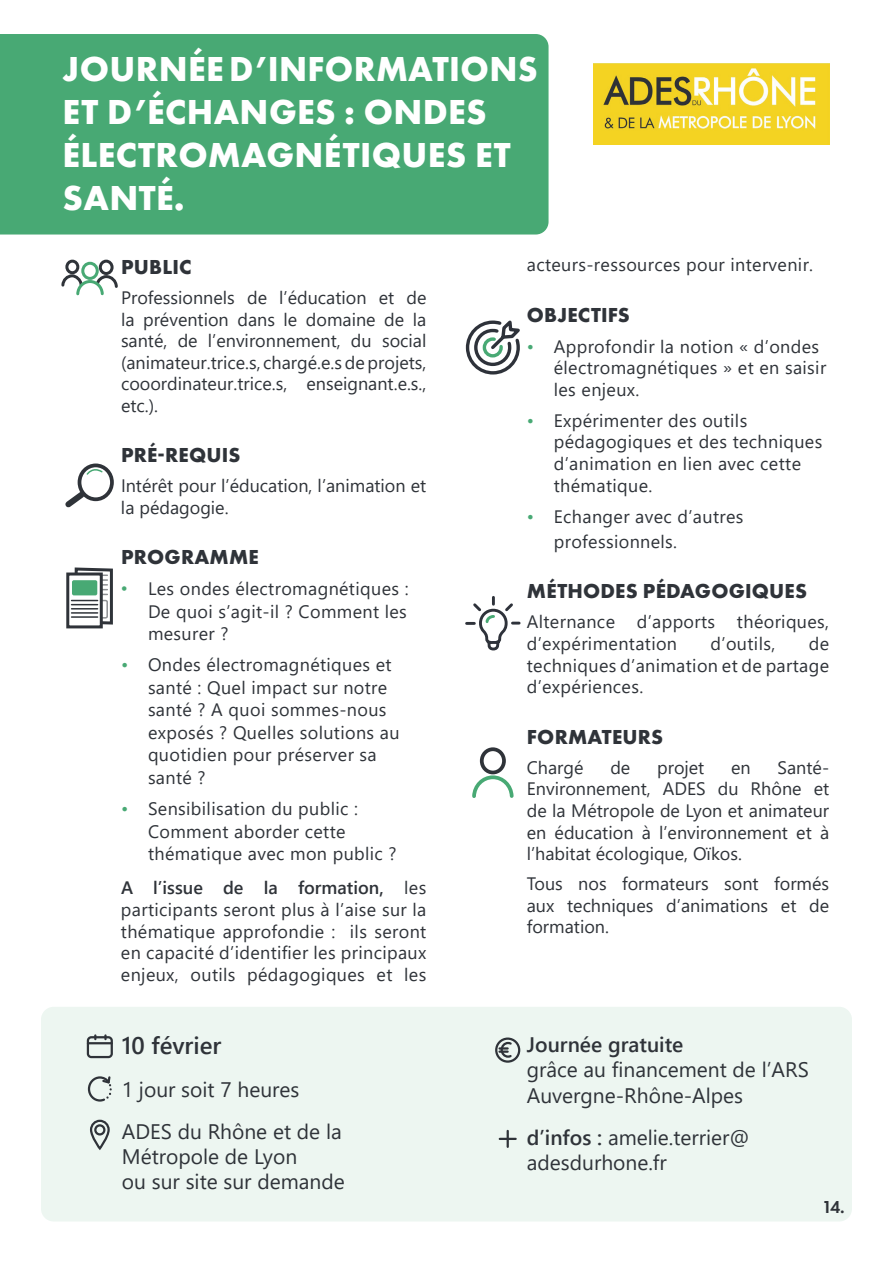
<style>
.page{position:relative;width:893px;height:1263px;background:#fff}
.page>*{position:absolute;margin:0;border:0;box-sizing:border-box;transform-origin:0 0}
.t1{font:700 36px/43.2px "Futura PT";letter-spacing:.01em;color:#fff}
.t2{font:600 24px "Segoe UI";color:#2f3339}
.t3{font:21px/25.2px "Segoe UI";color:#2f3339}
.t4{font:700 21px "Futura PT";letter-spacing:.01em;color:#2f3339}
.t5{font:600 21px "Segoe UI";color:#2f3339}
.t6{font:18px/21.6px "Segoe UI";letter-spacing:.02em;color:#2f3339;text-align:justify}
.t7{font:18px/21.6px "Segoe UI";color:#2f3339}
.t8{font:600 18px "Futura PT";color:#2f3339}
.s1{font-family:"Arial";color:#48a974}
.s2{color:#48a974}
.s3{font-weight:600}
</style>
<div class="page">
<div style="left:0;top:34px;width:549px;height:200px;background:#48a974"></div>
<div style="left:41px;top:1007px;width:811px;height:214px;background:#edf6f1;border-radius:13px"></div>
<img style="left:593px;top:64px;width:236px;height:80px">
<div style="left:480px;top:747px;width:26px;height:27px;border:4px solid #2f3339;border-radius:50%"></div>
<svg style="left:472px;top:773px;width:42px;height:25px"></svg>
<div style="left:66px;top:572px;width:37px;height:56px;border:3px solid #2f3339"></div>
<svg style="left:72px;top:567px;width:41px;height:59px"></svg>
<svg style="left:465px;top:320px;width:55px;height:55px"></svg>
<svg style="left:465px;top:596px;width:56px;height:55px"></svg>
<svg style="left:499px;top:1041px;width:15px;height:18px"></svg>
<div style="left:495px;top:1037px;width:25px;height:26px;border:2px solid #2f3339;border-radius:50%"></div>
<div style="left:87px;top:1036px;width:26px;height:22px;border:2px solid #2f3339;border-radius:3px"></div>
<hr style="left:88px;top:1042px;width:24px;height:2px;background:#2f3339">
<svg style="left:104px;top:1035px;width:3px;height:4px"></svg>
<svg style="left:87px;top:1076px;width:25px;height:26px"></svg>
<div style="left:99px;top:260px;width:15px;height:15px;border:3px solid #2f3339;border-radius:50%"></div>
<div style="left:65px;top:260px;width:14px;height:14px;border:3px solid #2f3339;border-radius:50%"></div>
<div style="left:81px;top:262px;width:18px;height:18px;border:3px solid #48a974;border-radius:50%"></div>
<svg style="left:61px;top:273px;width:57px;height:23px"></svg>
<div style="left:94px;top:1124px;width:11px;height:11px;border:2px solid #2f3339;border-radius:50%"></div>
<div style="left:90px;top:1120px;width:20px;height:30px;border:2px solid #2f3339;border-radius:9px"></div>
<svg style="left:500px;top:1131px;width:16px;height:16px"></svg>
<div style="left:78px;top:463px;width:36px;height:38px;border:4px solid #2f3339;border-radius:50%"></div>
<svg style="left:65px;top:486px;width:25px;height:22px"></svg>
<svg style="left:86px;top:466px;width:18px;height:9px"></svg>
<h1 class="t1" style="left:63px;top:46px;width:477px">JOURNÉE D’INFORMATIONS<br>ET D’ÉCHANGES : ONDES<br>ÉLECTROMAGNÉTIQUES ET<br>SANTÉ.</h1>
<p class="t4" style="left:121px;top:253px;width:72px">PUBLIC</p>
<p class="t6" style="left:121px;top:285px;width:307px">Professionnels de l’éducation et de la prévention dans le domaine de la santé, de l’environnement, du social (animateur.trice.s, chargé.e.s de projets, cooordinateur.trice.s, enseignant.e.s., etc.).</p>
<p class="t4" style="left:121px;top:442px;width:121px">PRÉ-REQUIS</p>
<p class="t7" style="left:121px;top:474px;width:307px">Intérêt pour l’éducation, l’animation et la pédagogie.</p>
<p class="t4" style="left:121px;top:544px;width:139px">PROGRAMME</p>
<p class="t6" style="left:148px;top:576px;width:262px;line-height:22.5px;text-indent:-27px"><span class="s1">•</span> Les ondes électromagnétiques :<br>De quoi s’agit-il ? Comment les mesurer ?</p>
<p class="t6" style="left:148px;top:652px;width:253px;line-height:22.5px;text-align:left;text-indent:-27px"><span class="s2">•</span> Ondes électromagnétiques et santé : Quel impact sur notre santé ? A quoi sommes-nous exposés ? Quelles solutions au quotidien pour préserver sa santé ?</p>
<p class="t6" style="left:148px;top:796px;width:250px;line-height:22.5px;text-align:left;text-indent:-27px"><span class="s2">•</span> Sensibilisation du public :<br>Comment aborder cette thématique avec mon public ?</p>
<p class="t6" style="left:121px;top:875px;width:307px"><span class="s3">A l’issue de la formation,</span> les participants seront plus à l’aise sur la thématique approfondie : ils seront en capacité d’identifier les principaux enjeux, outils pédagogiques et les</p>
<h2 class="t2" style="left:122px;top:1023px;width:101px">10 février</h2>
<p class="t3" style="left:122px;top:1066px;width:221px;line-height:42.2px">1 jour soit 7 heures<br>ADES du Rhône et de la</p>
<p class="t3" style="left:122px;top:1142px;width:224px">Métropole de Lyon<br>ou sur site sur demande</p>
<p class="t6" style="left:527px;top:252px;width:288px">acteurs-ressources pour intervenir.</p>
<p class="t4" style="left:527px;top:301px;width:104px">OBJECTIFS</p>
<p class="t6" style="left:554px;top:334px;width:274px;text-align:left;text-indent:-27px"><span class="s2">•</span> Approfondir la notion « d’ondes électromagnétiques » et en saisir les enjeux.</p>
<p class="t6" style="left:554px;top:408px;width:270px;text-align:left;text-indent:-27px"><span class="s2">•</span> Expérimenter des outils pédagogiques et des techniques d’animation en lien avec cette thématique.</p>
<p class="t6" style="left:554px;top:502px;width:191px;line-height:25.2px;text-indent:-27px"><span class="s2">•</span> Echanger avec d’autres professionnels.</p>
<p class="t4" style="left:527px;top:578px;width:282px">MÉTHODES PÉDAGOGIQUES</p>
<p class="t6" style="left:527px;top:610px;width:304px">Alternance d’apports théoriques, d’expérimentation</p>
<p class="t6" style="left:527px;top:631px;width:304px;text-indent:282px">de techniques d’animation et de partage d’expériences.</p>
<p class="t4" style="left:527px;top:723px;width:138px">FORMATEURS</p>
<p class="t6" style="left:527px;top:755px;width:58px">Chargé</p>
<p class="t6" style="left:610px;top:755px;width:22px">de</p>
<p class="t6" style="left:657px;top:755px;width:49px">projet</p>
<p class="t6" style="left:731px;top:755px;width:21px">en</p>
<p class="t6" style="left:711px;top:631px;width:66px">d’outils,</p>
<p class="t6" style="left:527px;top:755px;width:304px;text-indent:251px">Santé-Environnement, ADES du Rhône et de la Métropole de Lyon et animateur en éducation à l’environnement et à l’habitat écologique, Oïkos.</p>
<p class="t6" style="left:527px;top:871px;width:304px">Tous nos formateurs sont formés aux techniques d’animations et de formation.</p>
<p class="t5" style="left:527px;top:1025px;width:158px">Journée gratuite</p>
<p class="t3" style="left:527px;top:1055px;width:284px">grâce au financement de l’ARS<br>Auvergne-Rhône-Alpes</p>
<p class="t3" style="left:527px;top:1123px;width:224px"><span class="s3">d’infos :</span> amelie.terrier@ adesdurhone.fr</p>
<p class="t8" style="left:822px;top:1195px;width:24px">14.</p>
</div>
